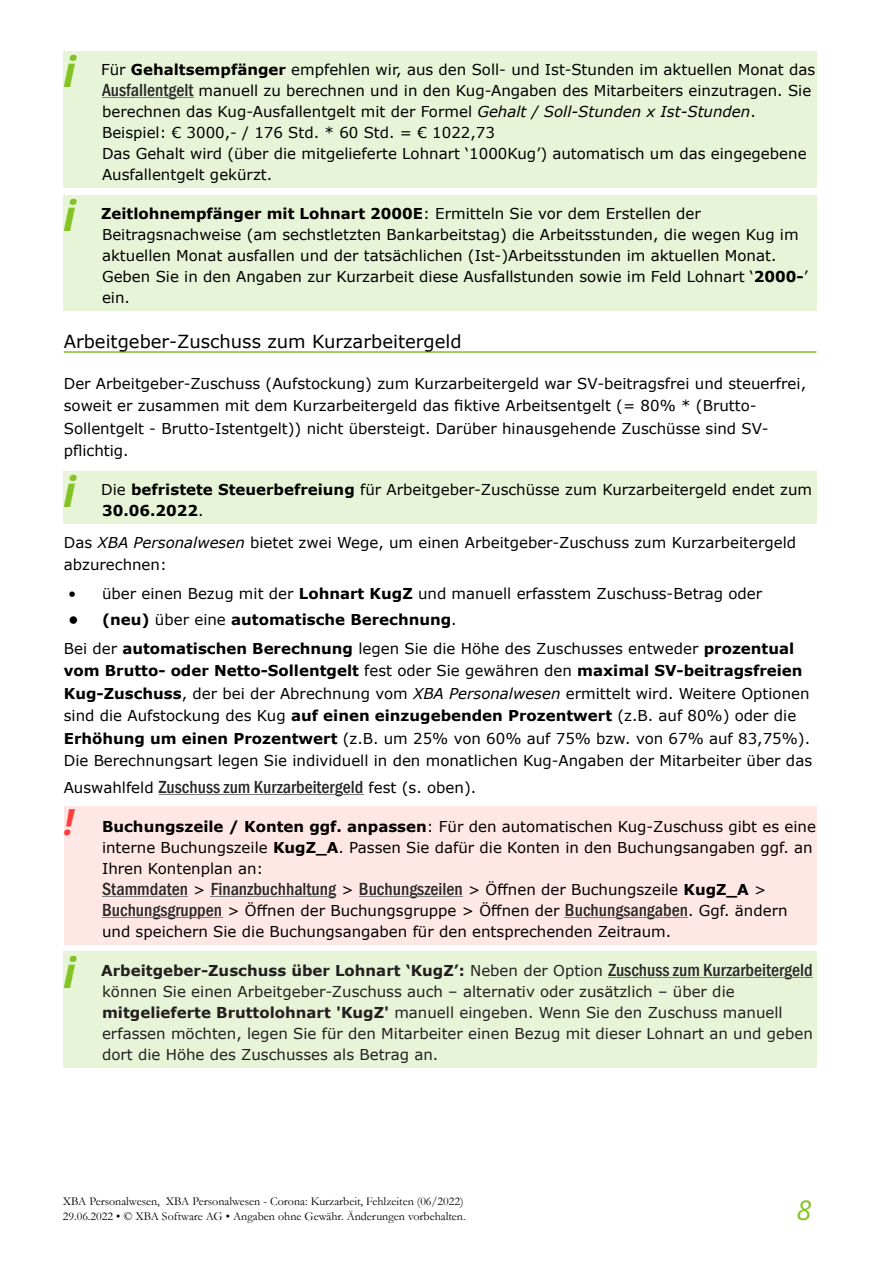
<style>
.page{position:relative;width:893px;height:1263px;background:#fff}
.page>*{position:absolute;margin:0;border:0;box-sizing:border-box;transform-origin:0 0}
.t1{font:italic 700 42.6px "Open Sans";color:#84c325}
.t2{font:italic 700 36px "Open Sans";color:rgb(255 0 0/.74)}
.t3{font:italic 27px "Open Sans";color:#84c325}
.t4{font:500 condensed 18px "Franklin Gothic";color:#262626}
.t5{font:18px "Verdana";color:#000}
.t6{font:15px/21px "Verdana";color:#000}
.t7{font:15px/21px "Verdana";color:#231f20}
.t8{font:700 15px/28.8px "Verdana";color:#000}
.t9{font:12px/15px "Garamond";color:#000}
.s1{font-weight:700}
.s2{font-family:"Franklin Gothic";font-weight:500;font-stretch:condensed;font-size:18px;color:#262626}
.s3{font-style:italic}
.s4{font-weight:400}
.s5{font-family:"Verdana";font-weight:400;font-stretch:normal;font-size:15px;color:#000}
.s6{font-family:"Verdana";font-weight:700;font-stretch:normal;font-size:15px;color:#000}
</style>
<div class="page">
<div style="left:63px;top:52px;width:753px;height:136px;background:#e8f4d7"></div>
<div style="left:63px;top:196px;width:753px;height:115px;background:#e8f4d7"></div>
<hr style="left:64px;top:351px;width:752px;height:2px;background:#84c325">
<div style="left:63px;top:472px;width:753px;height:52px;background:#e8f4d7"></div>
<div style="left:64px;top:806px;width:752px;height:138px;background:#ffe7e5"></div>
<div style="left:63px;top:951px;width:753px;height:116px;background:#e8f4d7"></div>
<hr style="left:102px;top:98px;width:91px;height:1px;background:#808080">
<hr style="left:159px;top:794px;width:204px;height:1px;background:#808080">
<hr style="left:102px;top:896px;width:86px;height:1px;background:#808080">
<hr style="left:211px;top:896px;width:125px;height:1px;background:#808080">
<hr style="left:359px;top:896px;width:104px;height:1px;background:#808080">
<hr style="left:102px;top:917px;width:120px;height:1px;background:#808080">
<hr style="left:565px;top:917px;width:123px;height:1px;background:#808080">
<hr style="left:608px;top:977px;width:205px;height:1px;background:#808080">
<h1 class="t1" style="left:63px;top:42px;width:14px">i</h1>
<p class="t6" style="left:101px;top:60px;width:716px">Für <span class="s1">Gehaltsempfänger</span> empfehlen wir, aus den Soll- und Ist-Stunden im aktuellen Monat das <span class="s2">Ausfallentgelt</span> manuell zu berechnen und in den Kug-Angaben des Mitarbeiters einzutragen. Sie berechnen das Kug-Ausfallentgelt mit der Formel <span class="s3">Gehalt / Soll-Stunden x Ist-Stunden</span>.<br>Beispiel: € 3000,- / 176 Std. * 60 Std. = € 1022,73<br>Das Gehalt wird (über die mitgelieferte Lohnart ‘1000Kug’) automatisch um das eingegebene Ausfallentgelt gekürzt.</p>
<h1 class="t1" style="left:63px;top:186px;width:14px">i</h1>
<p class="t6" style="left:101px;top:204px;width:708px"><span class="s1">Zeitlohnempfänger mit Lohnart 2000E</span>: Ermitteln Sie vor dem Erstellen der Beitragsnachweise (am sechstletzten Bankarbeitstag) die Arbeitsstunden, die wegen Kug im aktuellen Monat ausfallen und der tatsächlichen (Ist-)Arbeitsstunden im aktuellen Monat.<br>Geben Sie in den Angaben zur Kurzarbeit diese Ausfallstunden sowie im Feld Lohnart ‘<span class="s1">2000-</span>’ ein.</p>
<p class="t5" style="left:64px;top:334px;width:399px">Arbeitgeber-Zuschuss zum Kurzarbeitergeld</p>
<p class="t6" style="left:64px;top:373px;width:744px;line-height:22.5px">Der Arbeitgeber-Zuschuss (Aufstockung) zum Kurzarbeitergeld war SV-beitragsfrei und steuerfrei, soweit er zusammen mit dem Kurzarbeitergeld das fiktive Arbeitsentgelt (= 80% * (Brutto-Sollentgelt - Brutto-Istentgelt)) nicht übersteigt. Darüber hinausgehende Zuschüsse sind SV&shy;pflichtig.</p>
<h1 class="t1" style="left:63px;top:462px;width:14px">i</h1>
<p class="t6" style="left:101px;top:480px;width:712px">Die <span class="s1">befristete Steuerbefreiung</span> für Arbeitgeber-Zuschüsse zum Kurzarbeitergeld endet zum<br><span class="s1">30.06.2022</span>.</p>
<p class="t6" style="left:64px;top:532px;width:734px;line-height:22.5px">Das <span class="s3">XBA Personalwesen</span> bietet zwei Wege, um einen Arbeitgeber-Zuschuss zum Kurzarbeitergeld abzurechnen:</p>
<p class="t6" style="left:68px;top:584px;width:696px">• über einen Bezug mit der <span class="s1">Lohnart KugZ</span> und manuell erfasstem Zuschuss-Betrag oder</p>
<p class="t8" style="left:64px;top:606px;width:732px">• (neu) <span class="s4">über eine</span> automatische Berechnung<span class="s4">.<br>Bei der</span> automatischen Berechnung <span class="s4">legen Sie die Höhe des Zuschusses entweder</span> prozentual</p>
<p class="t6" style="left:64px;top:660px;width:750px;line-height:22.5px"><span class="s1">vom Brutto- oder Netto-Sollentgelt</span> fest oder Sie gewähren den <span class="s1">maximal SV-beitragsfreien Kug-Zuschuss</span>, der bei der Abrechnung vom <span class="s3">XBA Personalwesen</span> ermittelt wird. Weitere Optionen sind die Aufstockung des Kug <span class="s1">auf einen einzugebenden Prozentwert</span> (z.B. auf 80%) oder die <span class="s1">Erhöhung um einen Prozentwert</span> (z.B. um 25% von 60% auf 75% bzw. von 67% auf 83,75%).<br>Die Berechnungsart legen Sie individuell in den monatlichen Kug-Angaben der Mitarbeiter über das</p>
<p class="t4" style="left:64px;top:780px;width:414px"><span class="s5">Auswahlfeld</span> Zuschuss zum Kurzarbeitergeld <span class="s5">fest (s. oben).</span></p>
<h2 class="t2" style="left:64px;top:796px;width:12px">!</h2>
<p class="t6" style="left:102px;top:817px;width:715px"><span class="s1">Buchungszeile / Konten ggf. anpassen</span>: Für den automatischen Kug-Zuschuss gibt es eine interne Buchungszeile <span class="s1">KugZ_A</span>. Passen Sie dafür die Konten in den Buchungsangaben ggf. an<br>Ihren Kontenplan an:</p>
<p class="t4" style="left:102px;top:882px;width:666px">Stammdaten <span class="s5">&gt;</span> Finanzbuchhaltung <span class="s5">&gt;</span> Buchungszeilen <span class="s5">&gt; Öffnen der Buchungszeile</span> <span class="s6">KugZ_A</span> <span class="s5">&gt;</span></p>
<p class="t6" style="left:102px;top:901px;width:687px"><span class="s2">Buchungsgruppen</span> &gt; Öffnen der Buchungsgruppe &gt; Öffnen der <span class="s2">Buchungsangaben</span>. Ggf. ändern und speichern Sie die Buchungsangaben für den entsprechenden Zeitraum.</p>
<h1 class="t1" style="left:63px;top:942px;width:14px">i</h1>
<p class="t7" style="left:101px;top:961px;width:713px"><span class="s1">Arbeitgeber-Zuschuss über Lohnart ‘KugZ’:</span> Neben der Option <span class="s2">Zuschuss zum Kurzarbeitergeld </span>können Sie einen Arbeitgeber-Zuschuss auch – alternativ oder zusätzlich – über die <span class="s1">mitgelieferte Bruttolohnart 'KugZ'</span> manuell eingeben. Wenn Sie den Zuschuss manuell erfassen möchten, legen Sie für den Mitarbeiter einen Bezug mit dieser Lohnart an und geben dort die Höhe des Zuschusses als Betrag an.</p>
<p class="t9" style="left:63px;top:1195px;width:404px">XBA Personalwesen, XBA Personalwesen - Corona: Kurzarbeit, Fehlzeiten (06/2022)<br>29.06.2022 • © XBA Software AG • Angaben ohne Gewähr. Änderungen vorbehalten.</p>
<h3 class="t3" style="left:796px;top:1191px;width:16px">8</h3>
</div>
